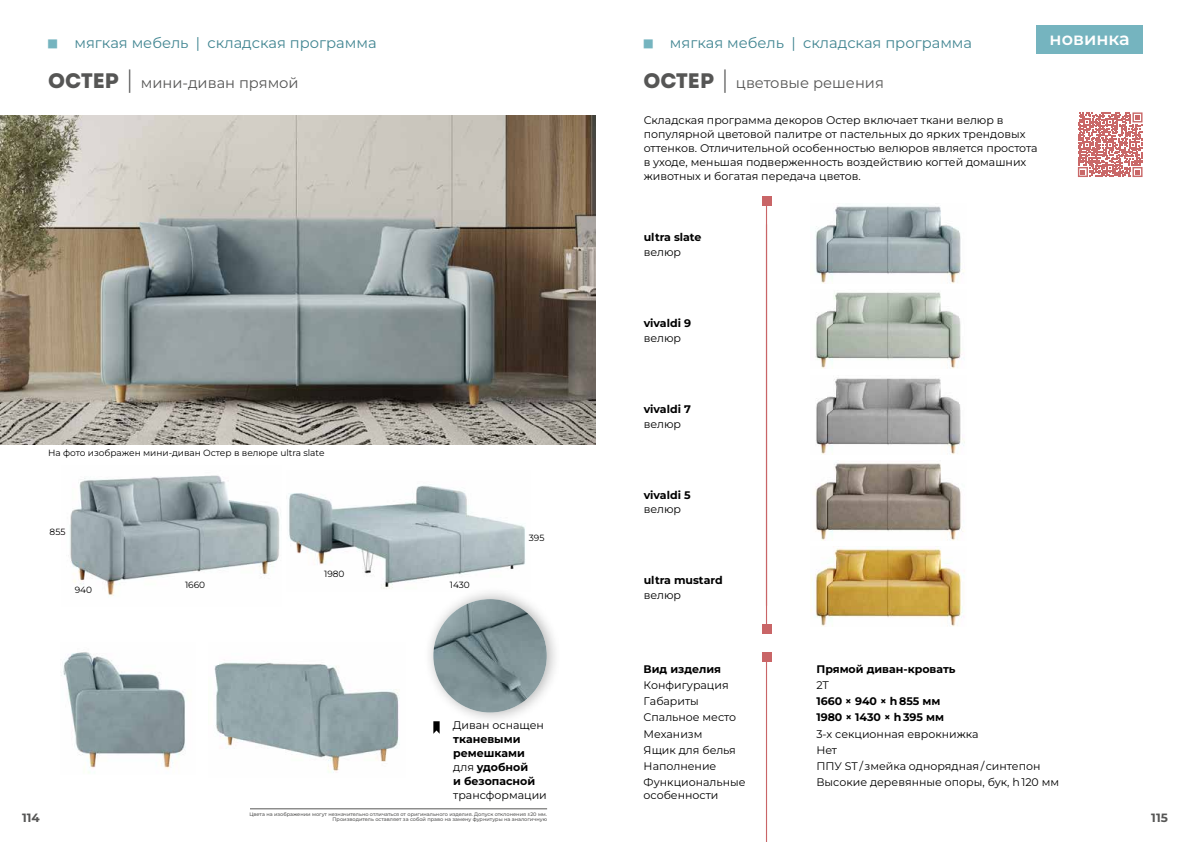
<style>
.page{position:relative;width:1191px;height:842px;background:#fff}
.page>*{position:absolute;margin:0;border:0;box-sizing:border-box;transform-origin:0 0}
.t1{font:600 17.6px "Montserrat";color:#fff}
.t2{font:14.7px "Montserrat";color:#428692}
.t3{font:14.7px "Montserrat";color:#565655}
.t4{font:700 12px "Montserrat";color:#565655}
.t5{font:11px/16.2px "Montserrat";color:#000}
.t6{font:700 11px/14px "Montserrat";color:#000}
.t7{font:9px "Montserrat";color:#000}
.t8{font:500 5px/5.7px "Montserrat";color:#565655;text-align:right}
.s1{font-size:23px;color:#75b4bf}
.s2{font-family:"Intro Demo Black CAPS";font-size:21px}
.s3{font-weight:300;font-size:25px}
.s4{font-weight:400}
</style>
<div class="page">
<img style="left:70px;top:475px;width:211px;height:122px">
<img style="left:289px;top:485px;width:237px;height:104px">
<img style="left:0;top:115px;width:595px;height:329px">
<svg style="left:433px;top:725px;width:6px;height:9px"></svg>
<hr style="left:766px;top:224px;width:1px;height:405px;background:#c96567">
<div style="left:762px;top:624px;width:9px;height:9px;background:#c96567"></div>
<hr style="left:766px;top:201px;width:1px;height:405px;background:#c96567">
<div style="left:762px;top:197px;width:9px;height:9px;background:#c96567"></div>
<hr style="left:766px;top:657px;width:1px;height:185px;background:#c96567">
<div style="left:762px;top:653px;width:9px;height:9px;background:#c96567"></div>
<div style="left:423px;top:587px;width:139px;height:138px;background:#000;opacity:.3"></div>
<img style="left:433px;top:599px;width:114px;height:113px;border-radius:57px">
<img style="left:816px;top:206px;width:145px;height:77px">
<img style="left:816px;top:378px;width:149px;height:76px">
<img style="left:815px;top:292px;width:150px;height:77px">
<img style="left:815px;top:463px;width:149px;height:77px">
<img style="left:810px;top:548px;width:154px;height:78px">
<img style="left:61px;top:652px;width:125px;height:121px">
<img style="left:214px;top:662px;width:185px;height:111px">
<svg style="left:1077px;top:112px;width:65px;height:65px"></svg>
<div style="left:1036px;top:26px;width:106px;height:28px;background:#75b4bf"></div>
<hr style="left:250px;top:808px;width:297px;height:1px;background:#565655">
<h2 class="t2" style="left:46px;top:32px;width:332px"><span class="s1">■</span> мягкая мебель | cкладская программа</h2>
<h2 class="t3" style="left:48px;top:73px;width:252px"><span class="s2">ОСТЕР</span> <span class="s3">|</span> мини-диван прямой</h2>
<p class="t7" style="left:48px;top:446px;width:278px">На фото изображен мини-диван Остер в велюре ultra slate</p>
<p class="t7" style="left:50px;top:525px;width:17px">855</p>
<p class="t7" style="left:75px;top:583px;width:19px">940</p>
<p class="t7" style="left:324px;top:567px;width:22px">1980</p>
<p class="t7" style="left:185px;top:578px;width:22px">1660</p>
<p class="t7" style="left:450px;top:579px;width:22px">1430</p>
<p class="t7" style="left:529px;top:532px;width:17px">395</p>
<p class="t5" style="left:453px;top:717px;width:93px">Диван оснащен</p>
<p class="t6" style="left:453px;top:732px;width:84px">тканевыми ремешками <span class="s4">для</span> удобной и безопасной</p>
<p class="t5" style="left:453px;top:787px;width:95px">трансформации</p>
<h2 class="t2" style="left:641px;top:32px;width:332px"><span class="s1">■</span> мягкая мебель | cкладская программа</h2>
<h2 class="t3" style="left:643px;top:73px;width:242px"><span class="s2">ОСТЕР</span> <span class="s3">|</span> цветовые решения</h2>
<p class="t5" style="left:643px;top:113px;width:395px;line-height:14px">Складская программа декоров Остер включает ткани велюр в популярной цветовой палитре от пастельных до ярких трендовых оттенков. Отличительной особенностью велюров является простота в уходе, меньшая подверженность воздействию когтей домашних животных и богатая передача цветов.</p>
<h1 class="t1" style="left:1049px;top:26px;width:82px">новинка</h1>
<p class="t6" style="left:643px;top:230px;width:59px">ultra slate</p>
<p class="t5" style="left:643px;top:244px;width:39px">велюр</p>
<p class="t6" style="left:643px;top:316px;width:49px">vivaldi 9</p>
<p class="t5" style="left:643px;top:329px;width:39px">велюр</p>
<p class="t6" style="left:643px;top:401px;width:49px">vivaldi 7</p>
<p class="t5" style="left:643px;top:415px;width:39px">велюр</p>
<p class="t6" style="left:643px;top:487px;width:48px">vivaldi 5</p>
<p class="t5" style="left:643px;top:501px;width:39px">велюр</p>
<p class="t6" style="left:643px;top:573px;width:81px">ultra mustard</p>
<p class="t5" style="left:643px;top:587px;width:39px">велюр</p>
<p class="t6" style="left:643px;top:661px;width:79px">Вид изделия</p>
<p class="t5" style="left:643px;top:677px;width:103px">Конфигурация<br>Габариты<br>Спальное место<br>Механизм<br>Ящик для белья<br>Наполнение<br>Функциональные</p>
<p class="t5" style="left:643px;top:786px;width:76px">особенности</p>
<p class="t6" style="left:816px;top:661px;width:141px">Прямой диван-кровать</p>
<p class="t5" style="left:816px;top:677px;width:14px">2Т</p>
<p class="t6" style="left:816px;top:693px;width:129px;line-height:16.2px">1660 × 940 × h 855 мм<br>1980 × 1430 × h 395 мм</p>
<p class="t5" style="left:816px;top:725px;width:244px">3-х секционная еврокнижка<br>Нет<br>ППУ ST / змейка однорядная / синтепон<br>Высокие деревянные опоры, бук, h 120 мм</p>
<p class="t8" style="left:249px;top:811px;width:299px">Цвета на изображении могут незначительно отличаться от оригинального изделия. Допуск отклонения ±20 мм.<br>Производитель оставляет за собой право на замену фурнитуры на аналогичную</p>
<p class="t4" style="left:22px;top:809px;width:19px">114</p>
<p class="t4" style="left:1151px;top:809px;width:18px">115</p>
</div>
